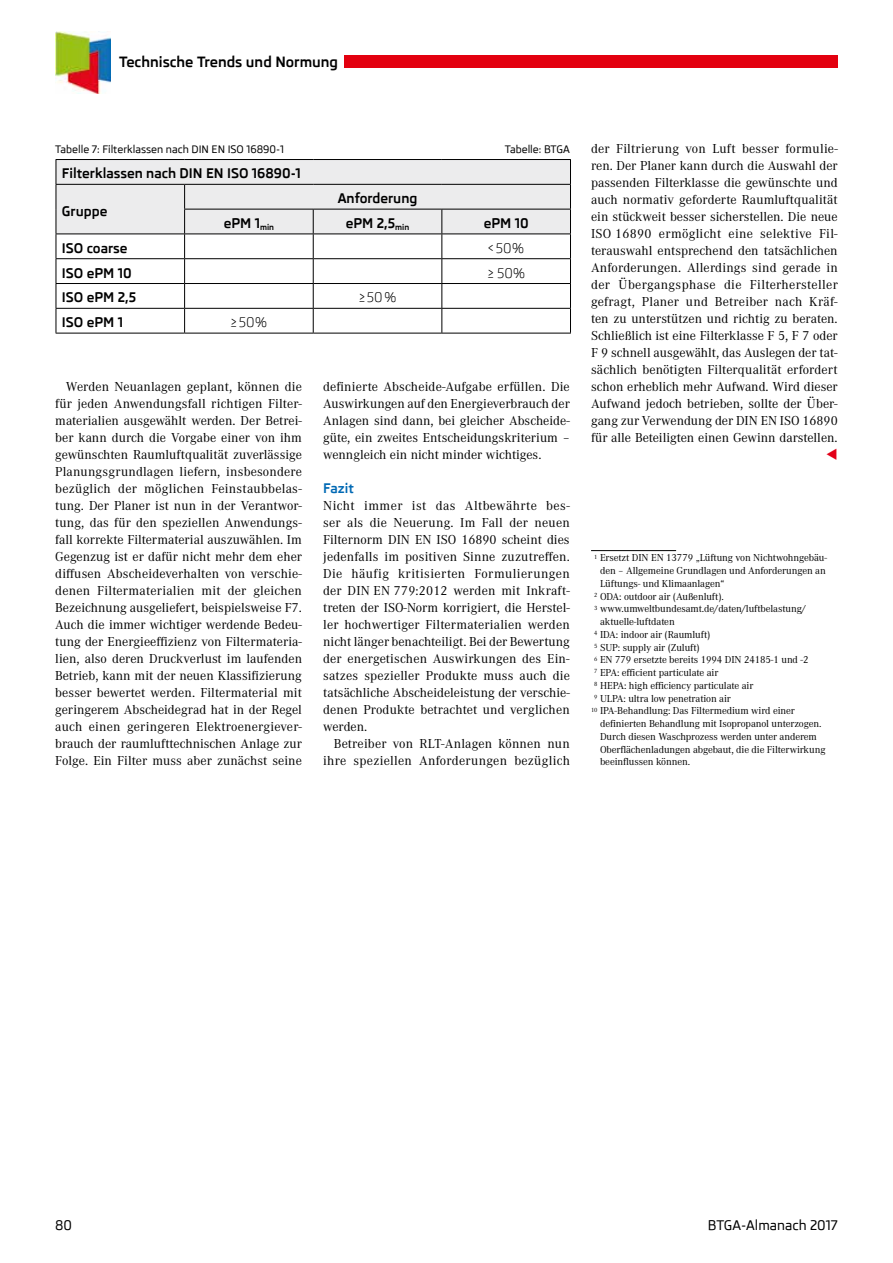
<style>
.page{position:relative;width:893px;height:1263px;background:#fff}
.page>*{position:absolute;margin:0;border:0;box-sizing:border-box;transform-origin:0 0}
.t1{font:700 14.4px "Skoda Pro";color:#000}
.t2{font:13.5px/17px "Corporate A";color:#000;text-align:justify}
.t3{font:700 13.5px "Skoda Pro";color:#000}
.t4{font:13.5px/17px "Corporate A";letter-spacing:.02em;color:#000;text-align:right}
.t5{font:500 13.5px "Skoda Pro";color:#000}
.t6{font:13.5px "Skoda Pro";color:#000}
.t7{font:700 13.5px "Skoda Pro";color:#0069b4}
.t8{font:10.5px "Corporate A";letter-spacing:-.01em;color:#000}
.t9{font:500 10.5px "Skoda Pro";color:#000}
</style>
<div class="page">
<div style="left:344px;top:56px;width:494px;height:12px;background:#e3000f"></div>
<img style="left:55px;top:32px;width:55px;height:61px">
<hr style="left:56px;top:159px;width:129px;height:1px;background:#000">
<hr style="left:185px;top:159px;width:128px;height:1px;background:#000">
<hr style="left:313px;top:159px;width:129px;height:1px;background:#000">
<hr style="left:442px;top:159px;width:129px;height:1px;background:#000">
<svg style="left:56px;top:160px;width:515px;height:173px"></svg>
<hr style="left:56px;top:333px;width:129px;height:1px;background:#000">
<hr style="left:185px;top:333px;width:128px;height:1px;background:#000">
<hr style="left:313px;top:333px;width:129px;height:1px;background:#000">
<hr style="left:442px;top:333px;width:129px;height:1px;background:#000">
<hr style="left:591px;top:550px;width:85px;height:1px;background:#000">
<p class="t1" style="left:119px;top:53px;width:221px">Technische Trends und Normung</p>
<p class="t9" style="left:55px;top:143px;width:230px">Tabelle 7: Filterklassen nach DIN EN ISO 16890-1</p>
<p class="t9" style="left:505px;top:143px;width:66px">Tabelle: BTGA</p>
<p class="t3" style="left:62px;top:166px;width:240px">Filterklassen nach DIN EN ISO 16890-1</p>
<p class="t3" style="left:62px;top:203px;width:47px">Gruppe</p>
<p class="t3" style="left:338px;top:190px;width:81px">Anforderung</p>
<p class="t3" style="left:224px;top:215px;width:52px">ePM 1<sub>min</sub></p>
<p class="t3" style="left:346px;top:215px;width:65px">ePM 2,5<sub>min</sub></p>
<p class="t3" style="left:484px;top:215px;width:46px">ePM 10</p>
<p class="t3" style="left:62px;top:240px;width:67px">ISO coarse</p>
<p class="t6" style="left:488px;top:240px;width:37px">&lt;50%</p>
<p class="t3" style="left:62px;top:265px;width:71px">ISO ePM 10</p>
<p class="t6" style="left:487px;top:265px;width:39px">≥ 50%</p>
<p class="t3" style="left:62px;top:290px;width:76px">ISO ePM 2,5</p>
<p class="t6" style="left:359px;top:290px;width:39px">≥50%</p>
<p class="t3" style="left:62px;top:314px;width:63px">ISO ePM 1</p>
<p class="t6" style="left:231px;top:315px;width:38px">≥50 %</p>
<p class="t2" style="left:55px;top:379px;width:248px;text-indent:11px">Werden Neuanlagen geplant, können die für jeden Anwendungsfall richtigen Filter&shy;materialien ausgewählt werden. Der Betrei&shy;ber kann durch die Vorgabe einer von ihm gewünschten Raumluftqualität zuverlässige Planungsgrundlagen liefern, insbesondere bezüglich der möglichen Feinstaubbelas&shy;tung. Der Planer ist nun in der Verantwor&shy;tung, das für den speziellen Anwendungs&shy;fall korrekte Filtermaterial auszuwählen. Im Gegenzug ist er dafür nicht mehr dem eher diffusen Abscheideverhalten von verschie&shy;denen Filtermaterialien mit der gleichen Bezeichnung ausgeliefert, beispielsweise F7.<br>Auch die immer wichtiger werdende Bedeu&shy;tung der Energieeffizienz von Filtermateria&shy;lien, also deren Druckverlust im laufenden Betrieb, kann mit der neuen Klassifizierung besser bewertet werden. Filtermaterial mit geringerem Abscheidegrad hat in der Regel auch einen geringeren Elektroenergiever&shy;brauch der raumlufttechnischen Anlage zur Folge. Ein Filter muss aber zunächst seine</p>
<p class="t2" style="left:323px;top:379px;width:248px">definierte Abscheide-Aufgabe erfüllen. Die Auswirkungen auf den Energieverbrauch der Anlagen sind dann, bei gleicher Abscheide&shy;güte, ein zweites Entscheidungskriterium – wenngleich ein nicht minder wichtiges.</p>
<p class="t7" style="left:323px;top:481px;width:32px">Fazit</p>
<p class="t2" style="left:323px;top:498px;width:248px">Nicht immer ist das Altbewährte bes&shy;ser als die Neuerung. Im Fall der neuen Filternorm DIN EN ISO 16890 scheint dies jedenfalls im positiven Sinne zuzutreffen.<br>Die häufig kritisierten Formulierungen der DIN EN 779:2012 werden mit Inkraft&shy;treten der ISO-Norm korrigiert, die Herstel&shy;ler hochwertiger Filtermaterialien werden nicht länger benachteiligt. Bei der Bewertung der energetischen Auswirkungen des Ein&shy;satzes spezieller Produkte muss auch die tatsächliche Abscheideleistung der verschie&shy;denen Produkte betrachtet und verglichen werden.</p>
<p class="t4" style="left:323px;top:736px;width:248px">Betreiber von RLT-Anlagen können nun ihre speziellen Anforderungen bezüglich</p>
<p class="t2" style="left:591px;top:140px;width:248px">der Filtrierung von Luft besser formulie&shy;ren. Der Planer kann durch die Auswahl der passenden Filterklasse die gewünschte und auch normativ geforderte Raumluftqualität ein stückweit besser sicherstellen. Die neue ISO 16890 ermöglicht eine selektive Fil&shy;terauswahl entsprechend den tatsächlichen Anforderungen. Allerdings sind gerade in der Übergangsphase die Filterhersteller gefragt, Planer und Betreiber nach Kräf&shy;ten zu unterstützen und richtig zu beraten.<br>Schließlich ist eine Filterklasse F 5, F 7 oder F 9 schnell ausgewählt, das Auslegen der tat&shy;sächlich benötigten Filterqualität erfordert schon erheblich mehr Aufwand. Wird dieser Aufwand jedoch betrieben, sollte der Über&shy;gang zur Verwendung der DIN EN ISO 16890 für alle Beteiligten einen Gewinn darstellen.</p>
<p class="t8" style="left:594px;top:552px;width:234px"><sup>1</sup> Ersetzt DIN EN 13779 „Lüftung von Nichtwohngebäu-</p>
<p class="t8" style="left:600px;top:565px;width:227px">den – Allgemeine Grundlagen und Anforderungen an</p>
<p class="t8" style="left:600px;top:578px;width:126px">Lüftungs- und Klimaanlagen“</p>
<p class="t8" style="left:594px;top:590px;width:131px"><sup>2</sup> ODA: outdoor air (Außenluft).</p>
<p class="t8" style="left:594px;top:603px;width:213px"><sup>3</sup> www.umweltbundesamt.de/daten/luftbelastung/</p>
<p class="t8" style="left:600px;top:616px;width:76px">aktuelle-luftdaten</p>
<p class="t8" style="left:594px;top:629px;width:118px"><sup>4</sup> IDA: indoor air (Raumluft)</p>
<p class="t8" style="left:594px;top:641px;width:107px"><sup>5</sup> SUP: supply air (Zuluft)</p>
<p class="t8" style="left:594px;top:654px;width:216px"><sup>6</sup> EN 779 ersetzte bereits 1994 DIN 24185-1 und -2</p>
<p class="t8" style="left:594px;top:667px;width:126px"><sup>7</sup> EPA: efficient particulate air</p>
<p class="t8" style="left:594px;top:680px;width:161px"><sup>8</sup> HEPA: high efficiency particulate air</p>
<p class="t8" style="left:594px;top:692px;width:138px"><sup>9</sup> ULPA: ultra low penetration air</p>
<p class="t8" style="left:591px;top:705px;width:205px"><sup>10</sup> IPA-Behandlung: Das Filtermedium wird einer</p>
<p class="t8" style="left:600px;top:718px;width:223px">definierten Behandlung mit Isopropanol unterzogen.</p>
<p class="t8" style="left:600px;top:731px;width:218px">Durch diesen Waschprozess werden unter anderem</p>
<p class="t8" style="left:600px;top:743px;width:227px">Oberflächenladungen abgebaut, die die Filterwirkung</p>
<p class="t8" style="left:600px;top:756px;width:92px">beeinflussen können.</p>
<p class="t5" style="left:55px;top:1217px;width:18px">80</p>
<p class="t5" style="left:708px;top:1217px;width:131px">BTGA-Almanach 2017</p>
</div>
